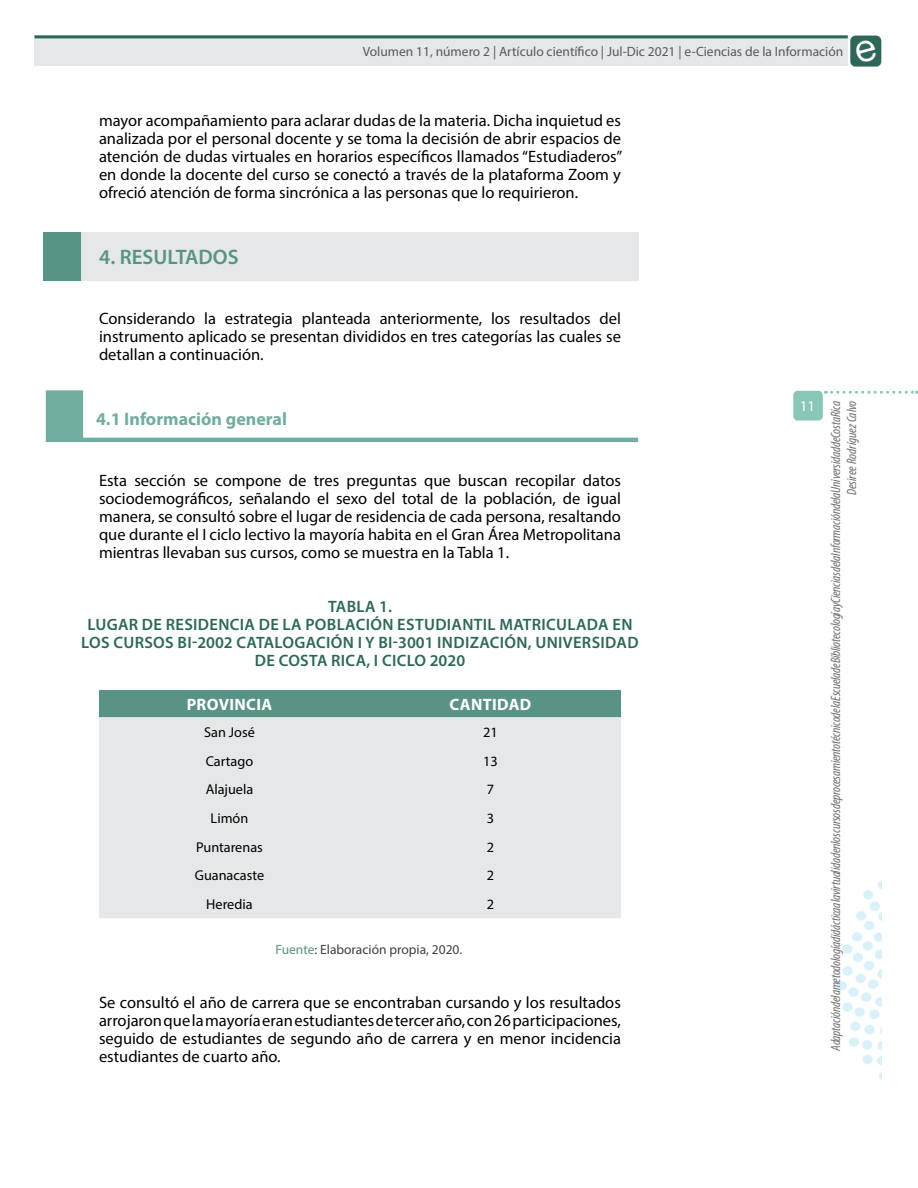
<style>
.page{position:relative;width:918px;height:1188px;background:#fff}
.page>*{position:absolute;margin:0;border:0;box-sizing:border-box;transform-origin:0 0}
.t1{font:600 21px "Myriad Pro";color:#589486}
.t2{font:700 18px "Myriad Pro";color:#72aea0}
.t3{font:16.5px/18px "Myriad Pro";color:#000;text-align:justify}
.t4{font:600 16.5px/18px "Myriad Pro";letter-spacing:.02em;color:#2c685a;text-align:center}
.t5{font:700 16.5px "Myriad Pro";letter-spacing:.02em;color:#fff}
.t6{font:15px "Myriad Pro";color:#fff}
.t7{font:14.25px "Myriad Pro";color:#000}
.t8{font:italic condensed 13.5px/16.2px "Myriad Pro";letter-spacing:-.02em;color:#6d6e71;text-align:right}
.t9{font:13.5px "Myriad Pro";color:#58595b}
.t10{font:13.5px "Myriad Pro";color:#414042}
.s1{color:#589385}
</style>
<div class="page">
<img style="left:850px;top:35px;width:32px;height:32px">
<div style="left:34px;top:35px;width:814px;height:31px;background:#e6e7e8"></div>
<hr style="left:34px;top:35px;width:814px;height:3px;background:#2a685b">
<svg style="left:832px;top:391px;width:85px;height:3px"></svg>
<div style="left:793px;top:391px;width:30px;height:30px;background:#89c7b8;border-radius:4px"></div>
<img style="left:837px;top:880px;width:45px;height:200px">
<div style="left:99px;top:690px;width:522px;height:27px;background:#589385"></div>
<div style="left:99px;top:717px;width:522px;height:201px;background:#e6e7e8"></div>
<div style="left:44px;top:232px;width:37px;height:49px;background:#589486"></div>
<div style="left:81px;top:232px;width:558px;height:49px;background:#e6e7e8"></div>
<svg style="left:46px;top:390px;width:592px;height:52px"></svg>
<p class="t9" style="left:363px;top:43px;width:482px">Volumen 11, número 2 | Artículo científico | Jul-Dic 2021 | e-Ciencias de la Información</p>
<p class="t3" style="left:99px;top:111px;width:525px">mayor acompañamiento para aclarar dudas de la materia. Dicha inquietud es analizada por el personal docente y se toma la decisión de abrir espacios de atención de dudas virtuales en horarios específicos llamados “Estudiaderos” en donde la docente del curso se conectó a través de la plataforma Zoom y ofreció atención de forma sincrónica a las personas que lo requirieron.</p>
<p class="t1" style="left:99px;top:243px;width:141px">4. RESULTADOS</p>
<p class="t3" style="left:99px;top:309px;width:524px">Considerando la estrategia planteada anteriormente, los resultados del instrumento aplicado se presentan divididos en tres categorías las cuales se detallan a continuación.</p>
<p class="t2" style="left:96px;top:407px;width:192px">4.1 Información general</p>
<p class="t3" style="left:99px;top:471px;width:524px">Esta sección se compone de tres preguntas que buscan recopilar datos sociodemográficos, señalando el sexo del total de la población, de igual manera, se consultó sobre el lugar de residencia de cada persona, resaltando que durante el I ciclo lectivo la mayoría habita en el Gran Área Metropolitana mientras llevaban sus cursos, como se muestra en la Tabla 1.</p>
<p class="t4" style="left:81px;top:597px;width:559px">TABLA 1.<br>LUGAR DE RESIDENCIA DE LA POBLACIÓN ESTUDIANTIL MATRICULADA EN LOS CURSOS BI-2002 CATALOGACIÓN I Y BI-3001 INDIZACIÓN, UNIVERSIDAD DE COSTA RICA, I CICLO 2020</p>
<p class="t5" style="left:187px;top:694px;width:87px">PROVINCIA</p>
<p class="t5" style="left:450px;top:694px;width:83px">CANTIDAD</p>
<p class="t7" style="left:204px;top:723px;width:52px">San José</p>
<p class="t7" style="left:483px;top:723px;width:16px">21</p>
<p class="t7" style="left:206px;top:752px;width:49px">Cartago</p>
<p class="t7" style="left:483px;top:752px;width:16px">13</p>
<p class="t7" style="left:206px;top:781px;width:49px">Alajuela</p>
<p class="t7" style="left:487px;top:781px;width:9px">7</p>
<p class="t7" style="left:211px;top:810px;width:39px">Limón</p>
<p class="t7" style="left:487px;top:810px;width:9px">3</p>
<p class="t7" style="left:196px;top:838px;width:68px">Puntarenas</p>
<p class="t7" style="left:487px;top:838px;width:9px">2</p>
<p class="t7" style="left:195px;top:867px;width:71px">Guanacaste</p>
<p class="t7" style="left:487px;top:867px;width:9px">2</p>
<p class="t7" style="left:206px;top:896px;width:48px">Heredia</p>
<p class="t7" style="left:487px;top:896px;width:9px">2</p>
<p class="t10" style="left:276px;top:941px;width:188px"><span class="s1">Fuente</span>: Elaboración propia, 2020.</p>
<p class="t3" style="left:99px;top:993px;width:524px">Se consultó el año de carrera que se encontraban cursando y los resultados arrojaron que la mayoría eran estudiantes de tercer año, con 26 participaciones, seguido de estudiantes de segundo año de carrera y en menor incidencia estudiantes de cuarto año.</p>
<p class="t6" style="left:800px;top:397px;width:17px">11</p>
<p class="t8" style="left:827px;top:1051px;width:652px;rotate:-90deg">Adaptación de la metodología didáctica a la virtualidad en los cursos de procesamiento técnico de la Escuela de Bibliotecología y Ciencias de la Información de la Universidad de Costa Rica<br>Desiree Rodríguez Calvo</p>
</div>
